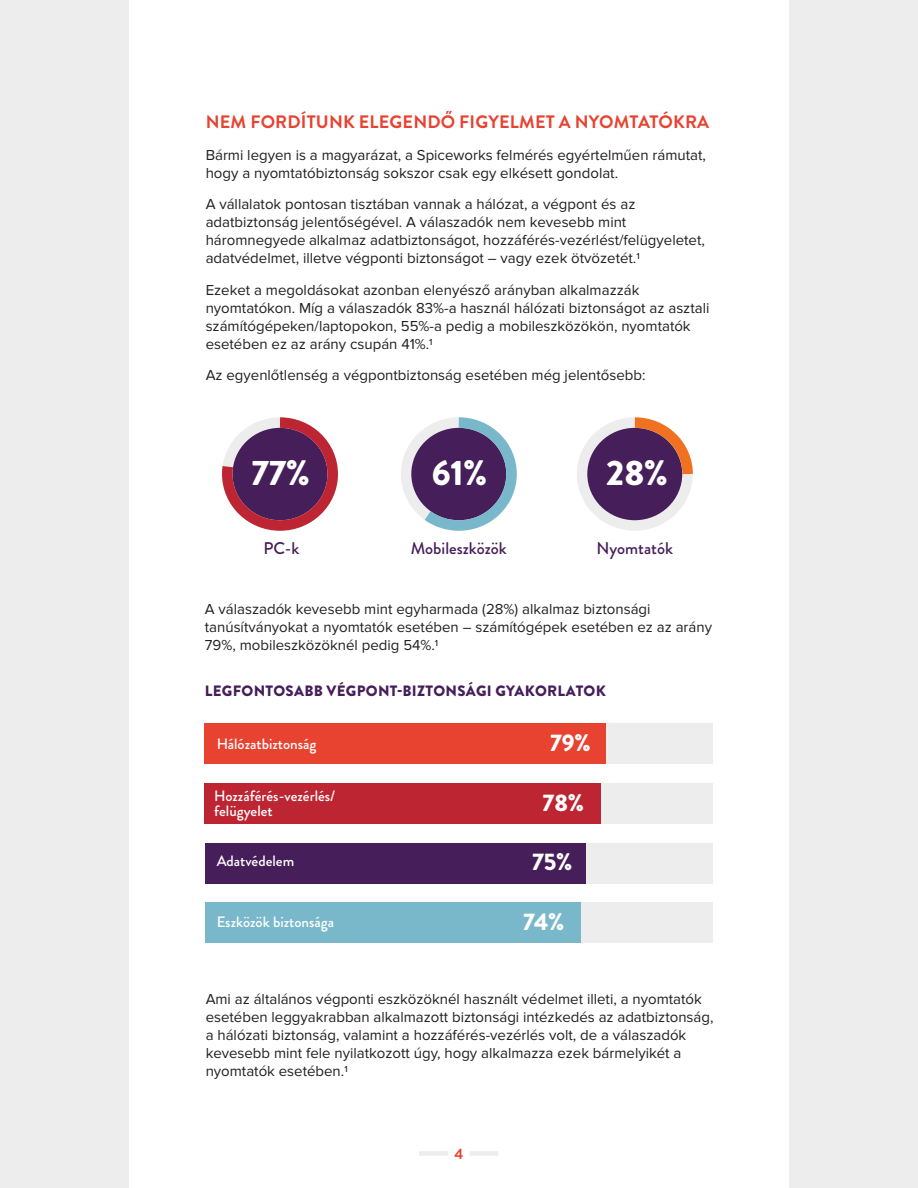
<style>
.page{position:relative;width:918px;height:1188px;background:#fff}
.page>*{position:absolute;margin:0;border:0;box-sizing:border-box;transform-origin:0 0}
.t1{font:900 35.4px "Brandon Grotesque";color:#fff}
.t2{font:900 24px "Brandon Grotesque";color:#fff}
.Body_Copy{font:700 18px "Brandon Grotesque";letter-spacing:.01em;color:#e84230}
.t3{font:500 16.95px "Brandon Grotesque";color:#461e59}
.Body_Copy-2{font:15px/18px "Proxima Nova";color:#231f20}
.t4{font:500 15px/15px "Brandon Grotesque";color:#fff}
.t5{font:900 15px "Brandon Grotesque";letter-spacing:.02em;color:#461e59}
.t6{font:700 15px "Brandon Grotesque";color:#e84230}
</style>
<div class="page">
<div style="left:419px;top:1151px;width:29px;height:5px;background:#ededed"></div>
<div style="left:470px;top:1151px;width:28px;height:5px;background:#ededed"></div>
<div style="left:401px;top:417px;width:116px;height:114px;border:10px solid #ededed;border-radius:50%"></div>
<svg style="left:582px;top:423px;width:106px;height:102px;background:#5e3b6e"></svg>
<div style="left:577px;top:417px;width:116px;height:114px;border:10px solid #ededed;border-radius:50%"></div>
<div style="left:205px;top:724px;width:508px;height:40px;background:#ededed"></div>
<div style="left:205px;top:724px;width:401px;height:40px;background:#e84230"></div>
<div style="left:205px;top:783px;width:508px;height:41px;background:#ededed"></div>
<div style="left:205px;top:783px;width:396px;height:41px;background:#be2532"></div>
<div style="left:205px;top:843px;width:508px;height:40px;background:#ededed"></div>
<div style="left:205px;top:843px;width:381px;height:40px;background:#461e59"></div>
<div style="left:205px;top:902px;width:508px;height:41px;background:#ededed"></div>
<div style="left:205px;top:902px;width:376px;height:41px;background:#79b8cb"></div>
<svg style="left:413px;top:417px;width:104px;height:114px"></svg>
<svg style="left:624px;top:417px;width:69px;height:68px"></svg>
<div style="left:0;top:0;width:129px;height:1188px;background:#ededed"></div>
<div style="left:789px;top:0;width:129px;height:1188px;background:#ededed"></div>
<svg style="left:222px;top:417px;width:116px;height:114px"></svg>
<p class="Body_Copy" style="left:206px;top:110px;width:505px">NEM FORDÍTUNK ELEGENDŐ FIGYELMET A NYOMTATÓKRA</p>
<p class="Body_Copy-2" style="left:206px;top:146px;width:502px">Bármi legyen is a magyarázat, a Spiceworks felmérés egyértelműen rámutat, hogy a nyomtatóbiztonság sokszor csak egy elkésett gondolat.</p>
<p class="Body_Copy-2" style="left:206px;top:196px;width:501px">A vállalatok pontosan tisztában vannak a hálózat, a végpont és az adatbiztonság jelentőségével. A válaszadók nem kevesebb mint háromnegyede alkalmaz adatbiztonságot, hozzáférés-vezérlést/felügyeletet, adatvédelmet, illetve végponti biztonságot – vagy ezek ötvözetét.1</p>
<p class="Body_Copy-2" style="left:206px;top:281px;width:505px">Ezeket a megoldásokat azonban elenyésző arányban alkalmazzák nyomtatókon. Míg a válaszadók 83%-a használ hálózati biztonságot az asztali számítógépeken/laptopokon, 55%-a pedig a mobileszközökön, nyomtatók esetében ez az arány csupán 41%.1</p>
<p class="Body_Copy-2" style="left:206px;top:367px;width:441px">Az egyenlőtlenség a végpontbiztonság esetében még jelentősebb:</p>
<p class="t1" style="left:251px;top:448px;width:60px">77%</p>
<p class="t1" style="left:432px;top:448px;width:57px">61%</p>
<p class="t1" style="left:606px;top:448px;width:63px">28%</p>
<p class="t3" style="left:264px;top:536px;width:37px">PC-k</p>
<p class="t3" style="left:411px;top:536px;width:98px">Mobileszközök</p>
<p class="t3" style="left:597px;top:536px;width:78px">Nyomtatók</p>
<p class="Body_Copy-2" style="left:205px;top:600px;width:509px">A válaszadók kevesebb mint egyharmada (28%) alkalmaz biztonsági tanúsítványokat a nyomtatók esetében – számítógépek esetében ez az arány<br>79%, mobileszközöknél pedig 54%.1</p>
<p class="t5" style="left:205px;top:680px;width:402px">LEGFONTOSABB VÉGPONT-BIZTONSÁGI GYAKORLATOK</p>
<p class="t4" style="left:217px;top:736px;width:101px">Hálózatbiztonság</p>
<p class="t2" style="left:550px;top:726px;width:42px">79%</p>
<p class="t4" style="left:214px;top:789px;width:123px">Hozzáférés-vezérlés/ felügyelet</p>
<p class="t2" style="left:543px;top:785px;width:43px">78%</p>
<p class="t4" style="left:217px;top:854px;width:79px">Adatvédelem</p>
<p class="t2" style="left:532px;top:845px;width:42px">75%</p>
<p class="t4" style="left:217px;top:915px;width:119px">Eszközök biztonsága</p>
<p class="t2" style="left:523px;top:905px;width:43px">74%</p>
<p class="Body_Copy-2" style="left:206px;top:990px;width:509px">Ami az általános végponti eszközöknél használt védelmet illeti, a nyomtatók esetében leggyakrabban alkalmazott biztonsági intézkedés az adatbiztonság, a hálózati biztonság, valamint a hozzáférés-vezérlés volt, de a válaszadók kevesebb mint fele nyilatkozott úgy, hogy alkalmazza ezek bármelyikét a nyomtatók esetében.1</p>
<p class="t6" style="left:455px;top:1143px;width:10px">4</p>
</div>
